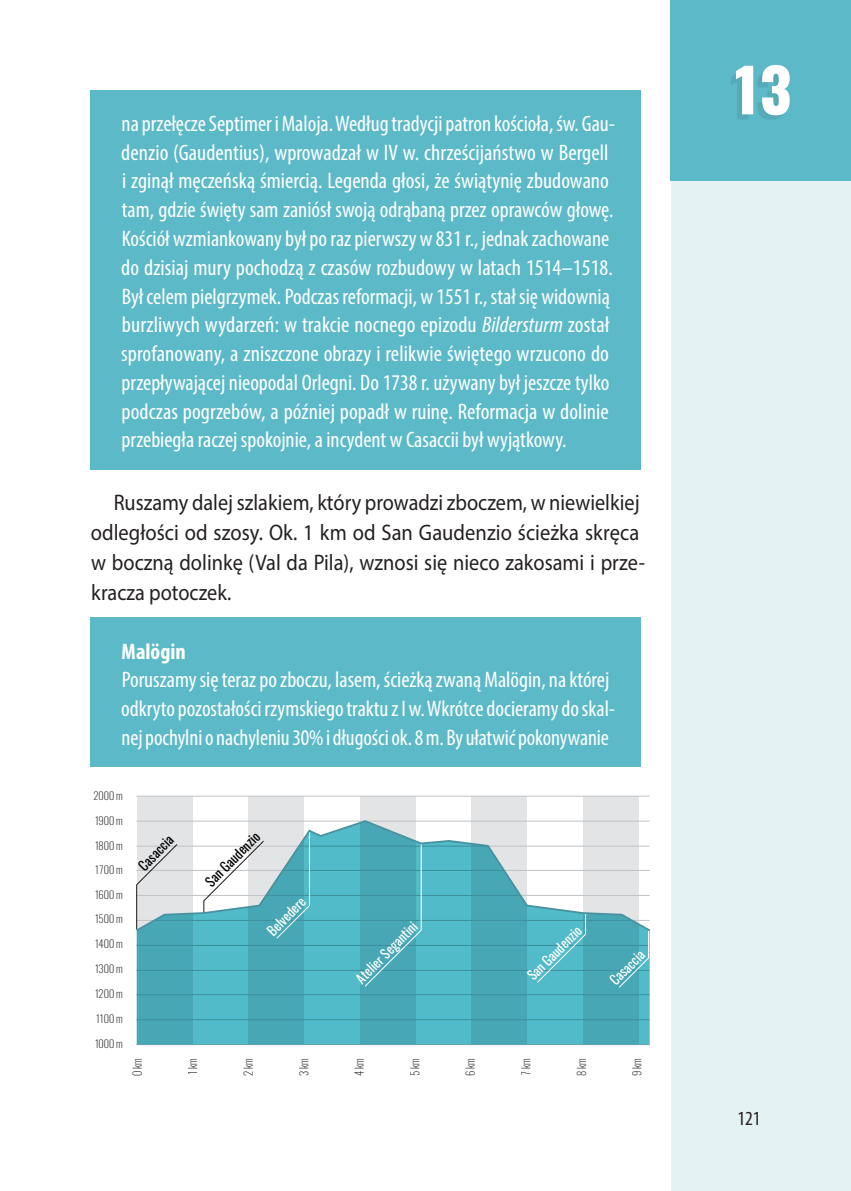
<style>
.page{position:relative;width:851px;height:1191px;background:#fff}
.page>*{position:absolute;margin:0;border:0;box-sizing:border-box;transform-origin:0 0}
.numer{font:800 60px "Oswald";color:#fff}
.ramka{font:condensed 22.5px/28.8px "Myriad Pro";color:#fff}
.txt{font:22.5px/30px "Myriad Pro";color:#231f20;scale:.9 1}
.ramka-2{font:700 condensed 22.5px "Myriad Pro";color:#fff}
.txt_page{font:condensed 20px "Myriad Pro";color:#231f20}
.t1{font:13.25px "Oswald";color:#fff}
.t2{font:13.25px "Oswald";color:#000}
.t3{font:200 11.25px "Oswald";color:#1a161a;scale:.94 1}
.t4{font:200 10.5px "Oswald";color:#1a161a}
.s1{font-style:italic}
</style>
<div class="page">
<div style="left:670px;top:180px;width:180px;height:1011px;background:#e4f2f4"></div>
<div style="left:670px;top:0;width:180px;height:180px;background:#5cbac8"></div>
<div style="left:730px;top:70px;width:54px;height:50px;background:#231f20;opacity:.1"></div>
<div style="left:137px;top:796px;width:55px;height:248px;background:#e2e4e6"></div>
<div style="left:248px;top:796px;width:56px;height:248px;background:#e2e4e6"></div>
<div style="left:359px;top:796px;width:56px;height:248px;background:#e2e4e6"></div>
<div style="left:471px;top:796px;width:56px;height:248px;background:#e2e4e6"></div>
<div style="left:582px;top:796px;width:56px;height:248px;background:#e2e4e6"></div>
<hr style="left:136px;top:1044px;width:513px;height:1px;background:#c1c3c5">
<hr style="left:136px;top:1019px;width:513px;height:1px;background:#c1c3c5">
<hr style="left:136px;top:994px;width:513px;height:1px;background:#c1c3c5">
<hr style="left:136px;top:970px;width:513px;height:1px;background:#c1c3c5">
<hr style="left:136px;top:945px;width:513px;height:1px;background:#c1c3c5">
<hr style="left:136px;top:795px;width:513px;height:1px;background:#c1c3c5">
<svg style="left:137px;top:933px;width:512px;height:111px;background:#4baebc"></svg>
<svg style="left:275px;top:933px;width:35px;height:6px"></svg>
<svg style="left:364px;top:933px;width:58px;height:54px;background:#4baab7"></svg>
<svg style="left:618px;top:933px;width:31px;height:55px;background:#50afbc"></svg>
<svg style="left:536px;top:933px;width:50px;height:50px;background:#54bac7"></svg>
<svg style="left:136px;top:819px;width:514px;height:114px"></svg>
<div style="left:90px;top:90px;width:550px;height:379px;background:#5cbac8"></div>
<div style="left:90px;top:617px;width:550px;height:150px;background:#5cbac8"></div>
<p class="ramka" style="left:121px;top:109px;width:495px">na przełęcze Septimer i Maloja. Według tradycji patron kościoła, św. Gau&shy;denzio (Gaudentius), wprowadzał w IV w. chrześcijaństwo w Bergell i zginął męczeńską śmiercią. Legenda głosi, że świątynię zbudowano tam, gdzie święty sam zaniósł swoją odrąbaną przez oprawców głowę.<br>Kościół wzmiankowany był po raz pierwszy w 831 r., jednak zachowane do dzisiaj mury pochodzą z czasów rozbudowy w latach 1514–1518.<br>Był celem pielgrzymek. Podczas reformacji, w 1551 r., stał się widownią burzliwych wydarzeń: w trakcie nocnego epizodu <span class="s1">Bildersturm</span> został sprofanowany, a zniszczone obrazy i relikwie świętego wrzucono do przepływającej nieopodal Orlegni. Do 1738 r. używany był jeszcze tylko podczas pogrzebów, a później popadł w ruinę. Reformacja w dolinie przebiegła raczej spokojnie, a incydent w Casaccii był wyjątkowy.</p>
<p class="txt" style="left:91px;top:487px;width:617px;text-indent:23px">Ruszamy dalej szlakiem, który prowadzi zboczem, w niewielkiej odległości od szosy. Ok. 1 km od San Gaudenzio ścieżka skręca w boczną dolinkę (Val da Pila), wznosi się nieco zakosami i prze&shy;kracza potoczek.</p>
<p class="ramka-2" style="left:122px;top:637px;width:66px">Malögin</p>
<p class="ramka" style="left:121px;top:665px;width:495px">Poruszamy się teraz po zboczu, lasem, ścieżką zwaną Malögin, na której odkryto pozostałości rzymskiego traktu z I w. Wkrótce docieramy do skal&shy;nej pochylni o nachyleniu 30% i długości ok. 8 m. By ułatwić pokonywanie</p>
<p class="t4" style="left:93px;top:788px;width:31px">2000 m</p>
<p class="t4" style="left:94px;top:813px;width:30px">1900 m</p>
<p class="t4" style="left:94px;top:838px;width:30px">1800 m</p>
<p class="t4" style="left:95px;top:863px;width:30px">1700 m</p>
<p class="t4" style="left:94px;top:888px;width:30px">1600 m</p>
<p class="t4" style="left:94px;top:912px;width:30px">1500 m</p>
<p class="t4" style="left:94px;top:937px;width:30px">1400 m</p>
<p class="t4" style="left:94px;top:962px;width:30px">1300 m</p>
<p class="t4" style="left:94px;top:986px;width:30px">1200 m</p>
<p class="t4" style="left:95px;top:1011px;width:29px">1100 m</p>
<p class="t4" style="left:94px;top:1036px;width:30px">1000 m</p>
<p class="t2" style="left:134px;top:861px;width:44px;rotate:-45deg">Casaccia</p>
<p class="t2" style="left:201px;top:877px;width:71px;rotate:-45deg">San Gaudenzio</p>
<p class="t1" style="left:263px;top:926px;width:49px;rotate:-45deg">Belvedere</p>
<p class="t1" style="left:352px;top:974px;width:82px;rotate:-45deg">Atelier Segantini</p>
<p class="t1" style="left:523px;top:971px;width:71px;rotate:-45deg">San Gaudenzio</p>
<p class="t1" style="left:605px;top:975px;width:44px;rotate:-45deg">Casaccia</p>
<p class="t3" style="left:130px;top:1076px;width:21px;rotate:-90deg">0 km</p>
<p class="t3" style="left:185px;top:1075px;width:20px;rotate:-90deg">1 km</p>
<p class="t3" style="left:241px;top:1076px;width:21px;rotate:-90deg">2 km</p>
<p class="t3" style="left:296px;top:1075px;width:20px;rotate:-90deg">3 km</p>
<p class="t3" style="left:352px;top:1076px;width:21px;rotate:-90deg">4 km</p>
<p class="t3" style="left:407px;top:1076px;width:21px;rotate:-90deg">5 km</p>
<p class="t3" style="left:463px;top:1076px;width:21px;rotate:-90deg">6 km</p>
<p class="t3" style="left:518px;top:1075px;width:20px;rotate:-90deg">7 km</p>
<p class="t3" style="left:574px;top:1076px;width:21px;rotate:-90deg">8 km</p>
<p class="t3" style="left:629px;top:1076px;width:21px;rotate:-90deg">9 km</p>
<p class="numer" style="left:729px;top:48px;width:63px">13</p>
<p class="txt_page" style="left:737px;top:1106px;width:25px">121</p>
</div>
